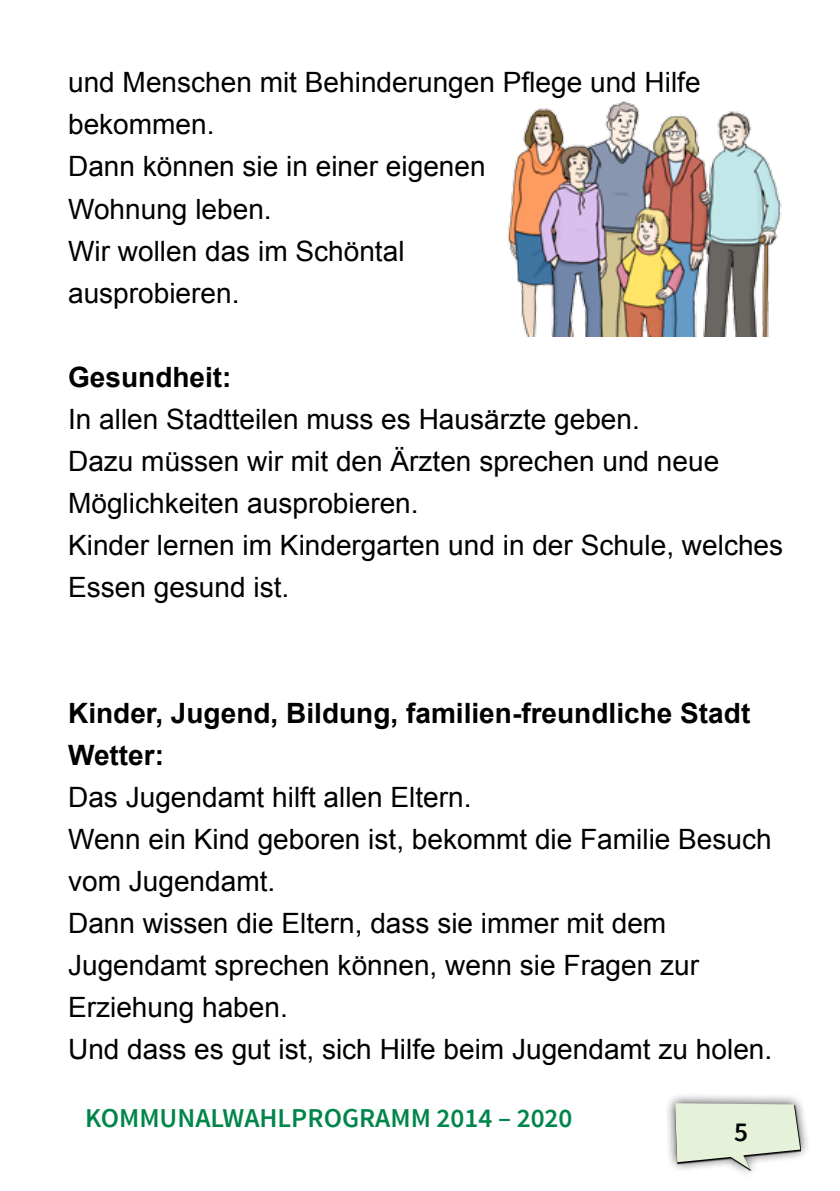
<style>
.page{position:relative;width:840px;height:1191px;background:#fff}
.page>*{position:absolute;margin:0;border:0;box-sizing:border-box;transform-origin:0 0}
.t1{font:28px/42px "Arial";color:#000}
.t2{font:700 28px/42px "Arial";color:#000}
.t3{font:600 27.2px "Source Sans Pro";color:#00854a}
.t4{font:600 27.2px "Source Sans Pro";color:#000}
</style>
<div class="page">
<div style="left:663px;top:1092px;width:146px;height:86px;background:#000;opacity:.75"></div>
<svg style="left:674px;top:1103px;width:125px;height:66px;background:#dbe5d1"></svg>
<img style="left:508px;top:101px;width:274px;height:235px">
<p class="t1" style="left:68px;top:62px;width:633px">und Menschen mit Behinderungen Pflege und Hilfe bekommen.<br>Dann können sie in einer eigenen<br>Wohnung leben.<br>Wir wollen das im Schöntal<br>ausprobieren.</p>
<p class="t2" style="left:68px;top:356px;width:165px">Gesundheit:</p>
<p class="t1" style="left:68px;top:398px;width:716px">In allen Stadtteilen muss es Hausärzte geben.<br>Dazu müssen wir mit den Ärzten sprechen und neue Möglichkeiten ausprobieren.<br>Kinder lernen im Kindergarten und in der Schule, welches Essen gesund ist.</p>
<p class="t2" style="left:68px;top:692px;width:683px">Kinder, Jugend, Bildung, familien-freundliche Stadt<br>Wetter:</p>
<p class="t1" style="left:68px;top:776px;width:705px">Das Jugendamt hilft allen Eltern.<br>Wenn ein Kind geboren ist, bekommt die Familie Besuch vom Jugendamt.<br>Dann wissen die Eltern, dass sie immer mit dem Jugendamt sprechen können, wenn sie Fragen zur Erziehung haben.<br>Und dass es gut ist, sich Hilfe beim Jugendamt zu holen.</p>
<p class="t3" style="left:85px;top:1101px;width:488px">KOMMUNALWAHLPROGRAMM 2014 – 2020</p>
<p class="t4" style="left:733px;top:1114px;width:15px">5</p>
</div>
